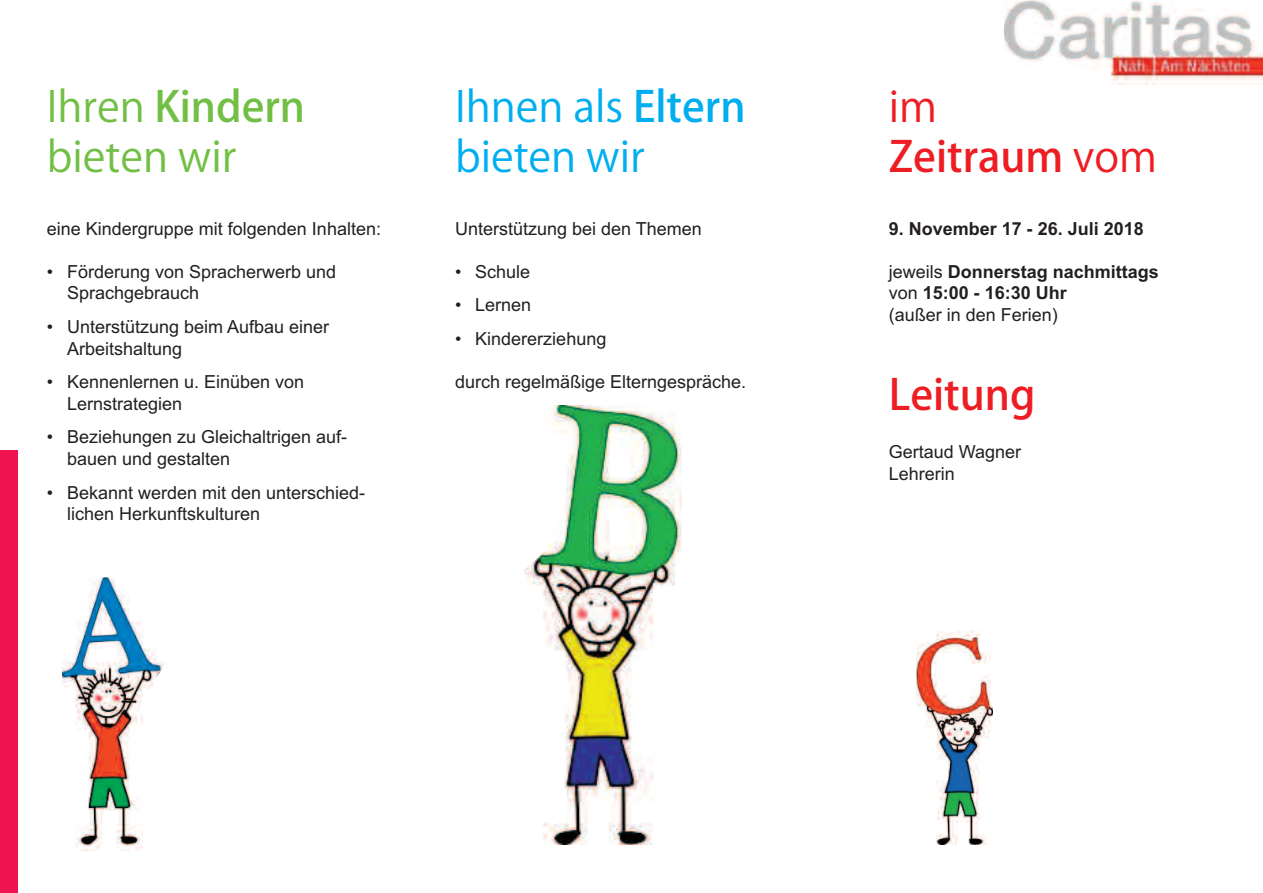
<style>
.page{position:relative;width:1263px;height:893px;background:#fff}
.page>*{position:absolute;margin:0;border:0;box-sizing:border-box;transform-origin:0 0}
.t1{font:42px/50.4px "Koz Go Pro";color:#00aeef}
.t2{font:42px/50.4px "Koz Go Pro";color:#71bf44}
.t3{font:500 42px/50.4px "Koz Go Pro";color:#ee1d23}
.t4{font:18px/21.6px "Arial";color:#231f20}
.t5{font:700 18px/21.6px "Arial";color:#231f20}
.s1{font-weight:500}
.s2{font-weight:400}
</style>
<div class="page">
<div style="left:0;top:451px;width:17px;height:442px;background:#ed1450"></div>
<img style="left:1005px;top:0;width:258px;height:84px">
<img style="left:62px;top:578px;width:104px;height:273px">
<img style="left:916px;top:631px;width:76px;height:213px">
<img style="left:524px;top:406px;width:158px;height:438px">
<h1 class="t2" style="left:47px;top:83px;width:260px">Ihren <span class="s1">Kindern </span>bieten wir</h1>
<p class="t4" style="left:47px;top:217px;width:336px">eine Kindergruppe mit folgenden Inhalten:</p>
<p class="t4" style="left:67px;top:261px;width:271px;text-indent:-20px">• Förderung von Spracherwerb und<br>Sprachgebrauch</p>
<p class="t4" style="left:67px;top:316px;width:264px;text-indent:-20px">• Unterstützung beim Aufbau einer<br>Arbeitshaltung</p>
<p class="t4" style="left:67px;top:371px;width:239px;text-indent:-20px">• Kennenlernen u. Einüben von<br>Lernstrategien</p>
<p class="t4" style="left:67px;top:426px;width:282px;text-indent:-20px">• Beziehungen zu Gleichaltrigen auf&shy;bauen und gestalten</p>
<p class="t4" style="left:67px;top:481px;width:300px;text-indent:-20px">• Bekannt werden mit den unterschied&shy;lichen Herkunftskulturen</p>
<h1 class="t1" style="left:455px;top:83px;width:292px">Ihnen als <span class="s1">Eltern </span>bieten wir</h1>
<p class="t4" style="left:455px;top:217px;width:248px">Unterstützung bei den Themen</p>
<p class="t4" style="left:455px;top:261px;width:77px">• Schule</p>
<p class="t4" style="left:455px;top:294px;width:78px">• Lernen</p>
<p class="t4" style="left:455px;top:328px;width:153px">• Kindererziehung</p>
<p class="t4" style="left:455px;top:371px;width:293px">durch regelmäßige Elterngespräche.</p>
<h1 class="t3" style="left:889px;top:83px;width:270px"><span class="s2">im<br></span>Zeitraum <span class="s2">vom</span></h1>
<p class="t5" style="left:889px;top:217px;width:257px">9. November 17 - 26. Juli 2018</p>
<p class="t5" style="left:889px;top:261px;width:272px"><span class="s2">jeweils</span> Donnerstag nachmittags <span class="s2">von</span> 15:00 - 16:30 Uhr<br><span class="s2">(außer in den Ferien)</span></p>
<h1 class="t3" style="left:889px;top:371px;width:148px">Leitung</h1>
<p class="t4" style="left:889px;top:441px;width:134px">Gertaud Wagner<br>Lehrerin</p>
</div>
